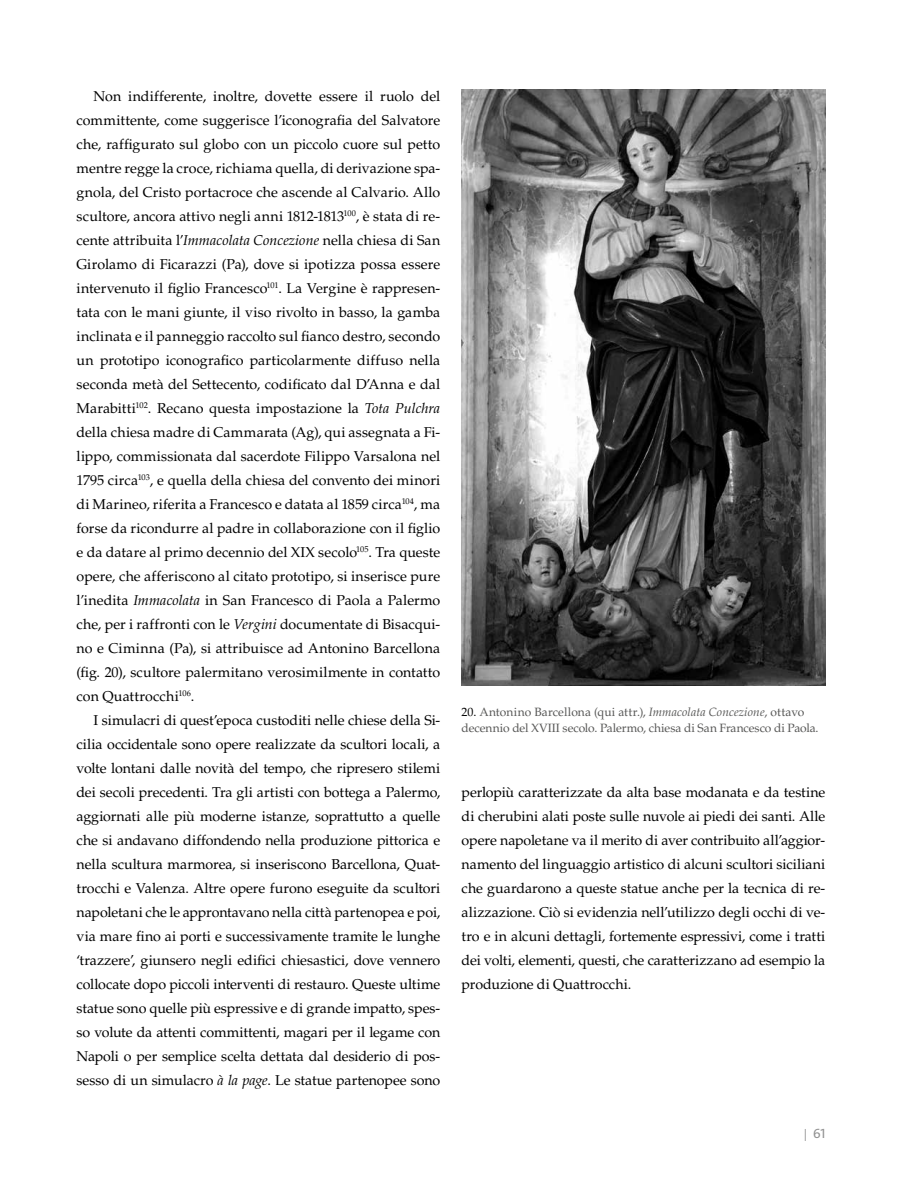
<style>
.page{position:relative;width:902px;height:1191px;background:#fff}
.page>*{position:absolute;margin:0;border:0;box-sizing:border-box;transform-origin:0 0}
.t1{font:14.25px/24px "Palatino LT Std";color:#000;text-align:justify}
.t2{font:13.5px "The Sans E4 s";color:#929292}
.t3{font:12px/16.2px "Palatino LT Std";letter-spacing:-.005em;color:#575756}
.s1{font-style:italic}
.s2{color:#000}
.s3{font-size:12px}
</style>
<div class="page">
<img style="left:461px;top:89px;width:364px;height:597px">
<p class="t1" style="left:77px;top:84px;width:365px;text-indent:17px">Non indifferente, inoltre, dovette essere il ruolo del committente, come suggerisce l’iconografia del Salvatore che, raffigurato sul globo con un piccolo cuore sul petto mentre regge la croce, richiama quella, di derivazione spa&shy;gnola, del Cristo portacroce che ascende al Calvario. Allo scultore, ancora attivo negli anni 1812-1813<sup>100</sup>, è stata di re&shy;cente attribuita l’<span class="s1">Immacolata Concezione</span> nella chiesa di San Girolamo di Ficarazzi (Pa), dove si ipotizza possa essere intervenuto il figlio Francesco<sup>101</sup>. La Vergine è rappresen&shy;tata con le mani giunte, il viso rivolto in basso, la gamba inclinata e il panneggio raccolto sul fianco destro, secondo un prototipo iconografico particolarmente diffuso nella seconda metà del Settecento, codificato dal D’Anna e dal Marabitti<sup>102</sup>. Recano questa impostazione la <span class="s1">Tota Pulchra </span>della chiesa madre di Cammarata (Ag), qui assegnata a Fi&shy;lippo, commissionata dal sacerdote Filippo Varsalona nel 1795 circa<sup>103</sup>, e quella della chiesa del convento dei minori di Marineo, riferita a Francesco e datata al 1859 circa<sup>104</sup>, ma forse da ricondurre al padre in collaborazione con il figlio e da datare al primo decennio del XIX secolo<sup>105</sup>. Tra queste opere, che afferiscono al citato prototipo, si inserisce pure l’inedita <span class="s1">Immacolata</span> in San Francesco di Paola a Palermo che, per i raffronti con le <span class="s1">Vergini</span> documentate di Bisacqui&shy;no e Ciminna (Pa), si attribuisce ad Antonino Barcellona (fig. 20), scultore palermitano verosimilmente in contatto con Quattrocchi<sup>106</sup>.</p>
<p class="t1" style="left:77px;top:708px;width:365px;text-indent:17px">I simulacri di quest’epoca custoditi nelle chiese della Si&shy;cilia occidentale sono opere realizzate da scultori locali, a volte lontani dalle novità del tempo, che ripresero stilemi dei secoli precedenti. Tra gli artisti con bottega a Palermo, aggiornati alle più moderne istanze, soprattutto a quelle che si andavano diffondendo nella produzione pittorica e nella scultura marmorea, si inseriscono Barcellona, Quat&shy;trocchi e Valenza. Altre opere furono eseguite da scultori napoletani che le approntavano nella città partenopea e poi, via mare fino ai porti e successivamente tramite le lunghe ‘trazzere’, giunsero negli edifici chiesastici, dove vennero collocate dopo piccoli interventi di restauro. Queste ultime statue sono quelle più espressive e di grande impatto, spes&shy;so volute da attenti committenti, magari per il legame con Napoli o per semplice scelta dettata dal desiderio di pos&shy;sesso di un simulacro <span class="s1">à la page</span>. Le statue partenopee sono</p>
<p class="t3" style="left:461px;top:704px;width:358px"><span class="s2">20.</span> Antonino Barcellona (qui attr.), <span class="s1">Immacolata Concezione</span>, ottavo decennio del XVIII secolo. Palermo, chiesa di San Francesco di Paola.</p>
<p class="t1" style="left:461px;top:780px;width:365px">perlopiù caratterizzate da alta base modanata e da testine di cherubini alati poste sulle nuvole ai piedi dei santi. Alle opere napoletane va il merito di aver contribuito all’aggior&shy;namento del linguaggio artistico di alcuni scultori siciliani che guardarono a queste statue anche per la tecnica di re&shy;alizzazione. Ciò si evidenzia nell’utilizzo degli occhi di ve&shy;tro e in alcuni dettagli, fortemente espressivi, come i tratti dei volti, elementi, questi, che caratterizzano ad esempio la produzione di Quattrocchi.</p>
<p class="t2" style="left:803px;top:1124px;width:23px"><span class="s3">|</span> 61</p>
</div>
